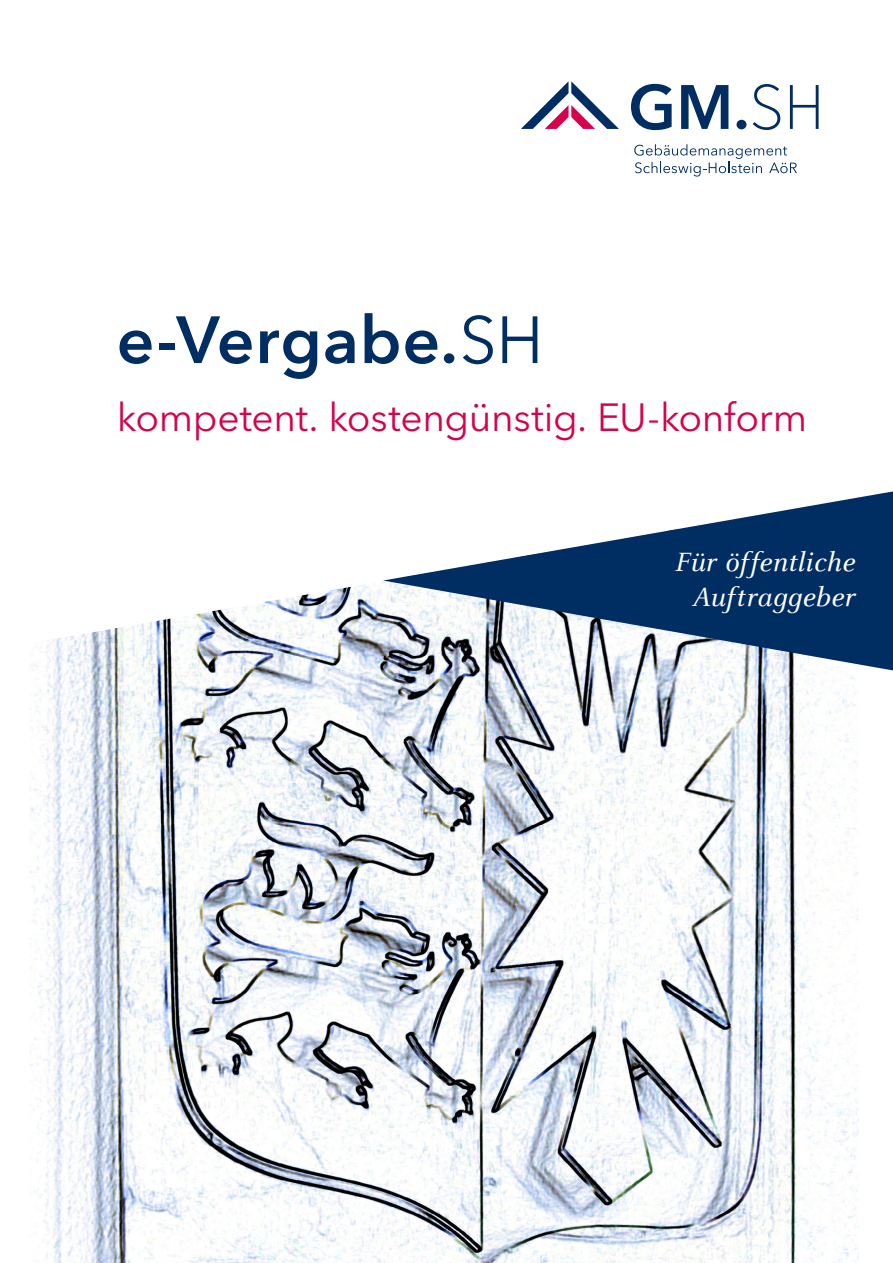
<style>
.page{position:relative;width:893px;height:1263px;background:#fff}
.page>*{position:absolute;margin:0;border:0;box-sizing:border-box;transform-origin:0 0}
.t1{font:600 66px "Avenir Next LT Pro";letter-spacing:.01em;color:#002d62}
.t2{font:39px "Avenir Next LT Pro";letter-spacing:-.01em;color:#d6024b}
.t3{font:italic 29.1px/35px "Celeste Pro";letter-spacing:.015em;color:#fff;text-align:right}
.s1{font-weight:400}
</style>
<div class="page">
<svg style="left:631px;top:84px;width:41px;height:46px"></svg>
<svg style="left:681px;top:85px;width:47px;height:44px"></svg>
<svg style="left:736px;top:120px;width:10px;height:9px"></svg>
<svg style="left:753px;top:84px;width:27px;height:46px"></svg>
<svg style="left:790px;top:85px;width:29px;height:44px"></svg>
<svg style="left:634px;top:144px;width:163px;height:33px"></svg>
<svg style="left:521px;top:81px;width:98px;height:48px"></svg>
<img style="left:29px;top:581px;width:830px;height:682px">
<svg style="left:383px;top:491px;width:510px;height:179px;fill:#002d62"></svg>
<h1 class="t1" style="left:117px;top:300px;width:428px">e-Vergabe.<span class="s1">SH</span></h1>
<p class="t2" style="left:117px;top:394px;width:692px">kompetent. kostengünstig. EU-konform</p>
<p class="t3" style="left:675px;top:544px;width:182px">Für öffentliche<br>Auftraggeber</p>
</div>
